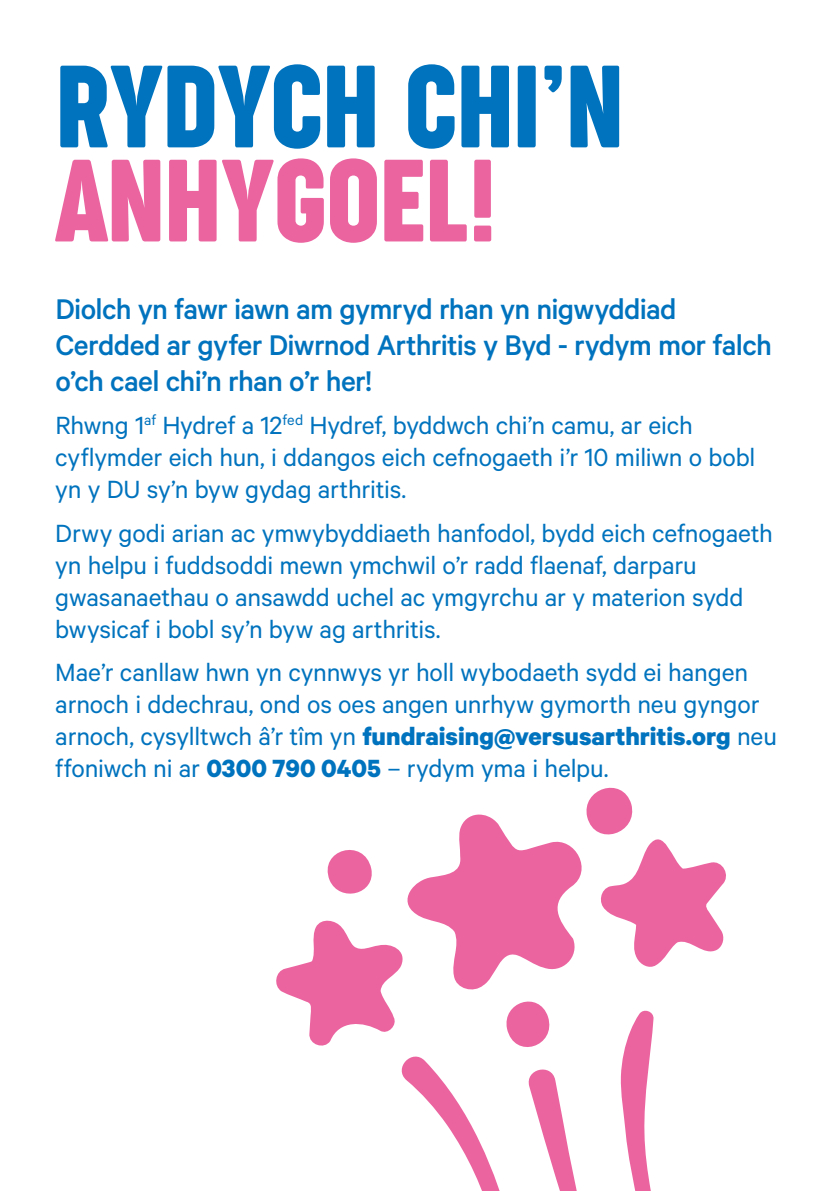
<style>
.page{position:relative;width:840px;height:1191px;background:#fff}
.page>*{position:absolute;margin:0;border:0;box-sizing:border-box;transform-origin:0 0}
.t1{font:110px "Versus Arthritis Display";letter-spacing:-.005em;color:#0073be}
.t2{font:110px "Versus Arthritis Display";letter-spacing:-.005em;color:#eb64a0}
.t3{font:500 32px/36px "Calibre";letter-spacing:-.025em;color:#0073be}
.t4{font:28px/32px "Calibre";letter-spacing:-.005em;color:#0073be}
.s1{font-weight:700}
</style>
<div class="page">
<svg style="left:276px;top:787px;width:450px;height:404px"></svg>
<h1 class="t1" style="left:56px;top:44px;width:569px">RYDYCH CHI’N</h1>
<h1 class="t2" style="left:56px;top:138px;width:442px">ANHYGOEL!</h1>
<p class="t3" style="left:55px;top:290px;width:717px">Diolch yn fawr iawn am gymryd rhan yn nigwyddiad<br>Cerdded ar gyfer Diwrnod Arthritis y Byd - rydym mor falch o’ch cael chi’n rhan o’r her!</p>
<p class="t4" style="left:55px;top:408px;width:701px">Rhwng 1<sup>af</sup> Hydref a 12<sup>fed</sup> Hydref, byddwch chi’n camu, ar eich cyflymder eich hun, i ddangos eich cefnogaeth i’r 10 miliwn o bobl yn y DU sy’n byw gydag arthritis.</p>
<p class="t4" style="left:55px;top:516px;width:718px">Drwy godi arian ac ymwybyddiaeth hanfodol, bydd eich cefnogaeth yn helpu i fuddsoddi mewn ymchwil o’r radd flaenaf, darparu gwasanaethau o ansawdd uchel ac ymgyrchu ar y materion sydd bwysicaf i bobl sy’n byw ag arthritis.</p>
<p class="t4" style="left:55px;top:655px;width:722px">Mae’r canllaw hwn yn cynnwys yr holl wybodaeth sydd ei hangen arnoch i ddechrau, ond os oes angen unrhyw gymorth neu gyngor arnoch, cysylltwch â’r tîm yn <span class="s1">fundraising@versusarthritis.org</span> neu ffoniwch ni ar <span class="s1">0300 790 0405</span> – rydym yma i helpu.</p>
</div>
